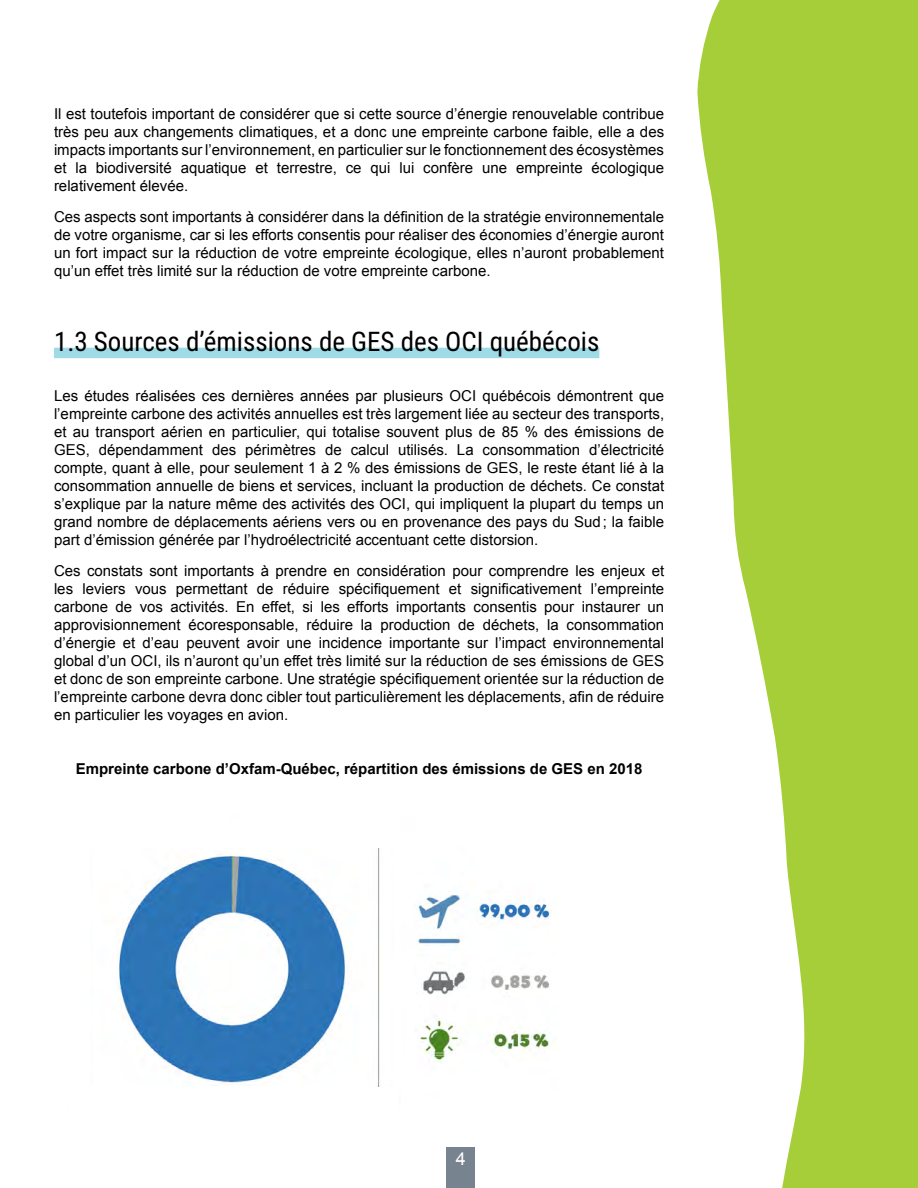
<style>
.page{position:relative;width:918px;height:1188px;background:#fff}
.page>*{position:absolute;margin:0;border:0;box-sizing:border-box;transform-origin:0 0}
.t1{font:27px "Roboto Condensed";color:#000}
.t2{font:18px "Arial";color:#fff}
.t3{font:15px/18px "Arial";color:#000;text-align:justify}
.t4{font:700 15px "Arial";color:#000}
</style>
<div class="page">
<div style="left:447px;top:1148px;width:28px;height:40px;background:#77848f"></div>
<svg style="left:585px;top:0;width:333px;height:1188px"></svg>
<div style="left:54px;top:348px;width:545px;height:10px;background:#9fdbe7"></div>
<img style="left:118px;top:848px;width:436px;height:239px">
<p class="t3" style="left:54px;top:105px;width:612px">Il est toutefois important de considérer que si cette source d’énergie renouvelable contribue très peu aux changements climatiques, et a donc une empreinte carbone faible, elle a des impacts importants sur l’environnement, en particulier sur le fonctionnement des écosystèmes et la biodiversité aquatique et terrestre, ce qui lui confère une empreinte écologique relativement élevée.</p>
<p class="t3" style="left:54px;top:208px;width:612px">Ces aspects sont importants à considérer dans la définition de la stratégie environnementale de votre organisme, car si les efforts consentis pour réaliser des économies d’énergie auront un fort impact sur la réduction de votre empreinte écologique, elles n’auront probablement qu’un effet très limité sur la réduction de votre empreinte carbone.</p>
<h1 class="t1" style="left:54px;top:323px;width:547px">1.3 Sources d’émissions de GES des OCI québécois</h1>
<p class="t3" style="left:54px;top:387px;width:612px">Les études réalisées ces dernières années par plusieurs OCI québécois démontrent que l’empreinte carbone des activités annuelles est très largement liée au secteur des transports, et au transport aérien en particulier, qui totalise souvent plus de 85 % des émissions de GES, dépendamment des périmètres de calcul utilisés. La consommation d’électricité compte, quant à elle, pour seulement 1 à 2 % des émissions de GES, le reste étant lié à la consommation annuelle de biens et services, incluant la production de déchets. Ce constat s’explique par la nature même des activités des OCI, qui impliquent la plupart du temps un grand nombre de déplacements aériens vers ou en provenance des pays du Sud; la faible part d’émission générée par l’hydroélectricité accentuant cette distorsion.</p>
<p class="t3" style="left:54px;top:562px;width:612px">Ces constats sont importants à prendre en considération pour comprendre les enjeux et les leviers vous permettant de réduire spécifiquement et significativement l’empreinte carbone de vos activités. En effet, si les efforts importants consentis pour instaurer un approvisionnement écoresponsable, réduire la production de déchets, la consommation d’énergie et d’eau peuvent avoir une incidence importante sur l’impact environnemental global d’un OCI, ils n’auront qu’un effet très limité sur la réduction de ses émissions de GES et donc de son empreinte carbone. Une stratégie spécifiquement orientée sur la réduction de l’empreinte carbone devra donc cibler tout particulièrement les déplacements, afin de réduire en particulier les voyages en avion.</p>
<p class="t4" style="left:76px;top:758px;width:568px">Empreinte carbone d’Oxfam-Québec, répartition des émissions de GES en 2018</p>
<p class="t2" style="left:456px;top:1147px;width:12px">4</p>
</div>
